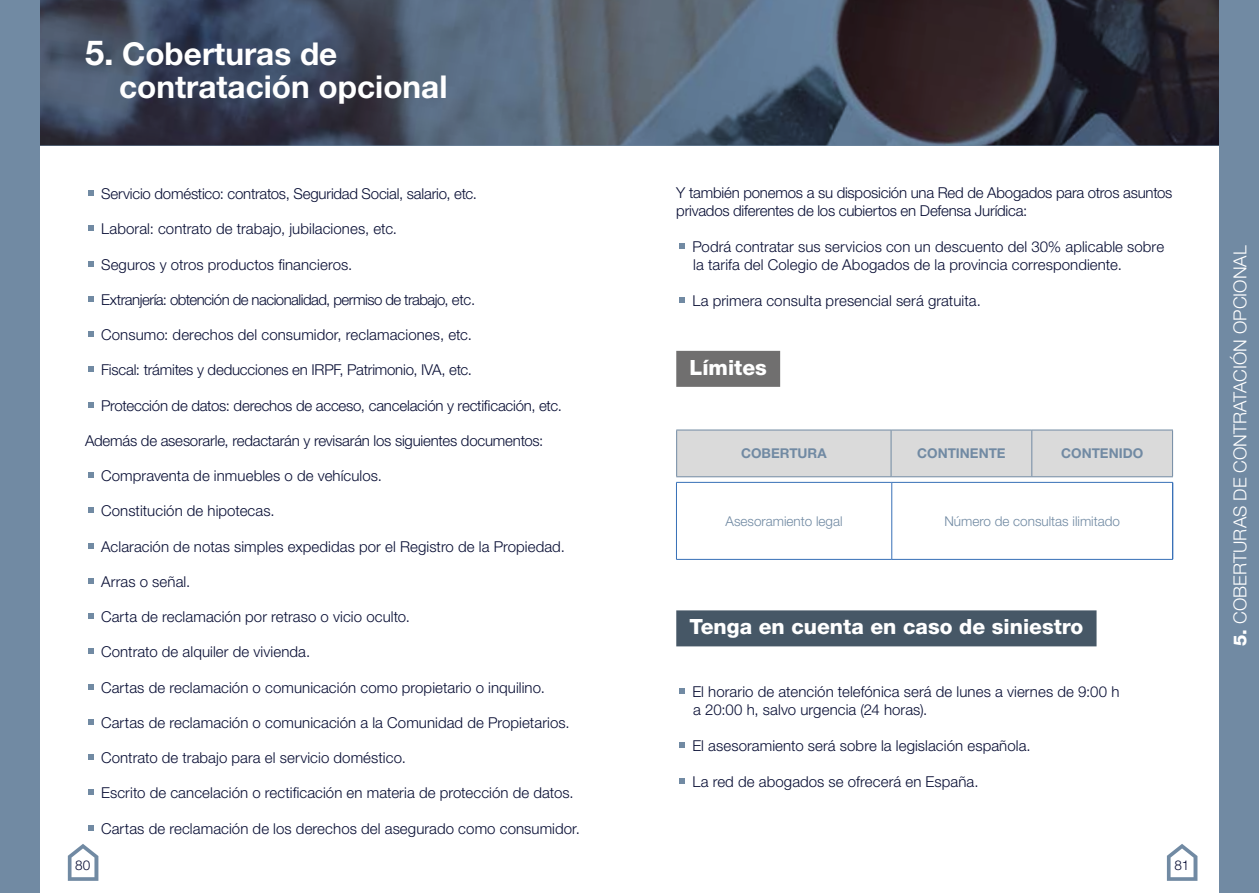
<style>
.page{position:relative;width:1259px;height:893px;background:#fff}
.page>*{position:absolute;margin:0;border:0;box-sizing:border-box;transform-origin:0 0}
.t1{font:700 31.5px/33px "Helvetica Neue LT Std";color:#fff}
.t2{font:800 21px "Helvetica Neue LT Std";color:#fff}
.t3{font:300 18px "Helvetica Neue LT Std";color:#fff}
.t4{font:300 15px/18px "Helvetica Neue LT Std";letter-spacing:.005em;color:#070d33}
.t5{font:300 15px/18px "Helvetica Neue LT Std";letter-spacing:-.015em;color:#070d33}
.t6{font:300 15px "Helvetica Neue LT Std";letter-spacing:-.035em;color:#070d33}
.t7{font:300 13.5px "Helvetica Neue LT Std";color:#718aa3}
.t8{font:700 13.5px "Helvetica Neue LT Std";color:#718aa3}
.t9{font:300 13.5px "Helvetica Neue LT Std";color:#070d33}
.s1{font-size:34.5px}
.s2{font-weight:800}
</style>
<div class="page">
<svg style="left:39px;top:0;width:1180px;height:145px;background:#414959"></svg>
<div style="left:1219px;top:0;width:40px;height:893px;background:#718aa3"></div>
<div style="left:0;top:0;width:39px;height:893px;background:#718aa3"></div>
<div style="left:676px;top:351px;width:104px;height:36px;background:#706f6f"></div>
<div style="left:676px;top:610px;width:420px;height:36px;background:#465766"></div>
<svg style="left:679px;top:243px;width:6px;height:5px"></svg>
<svg style="left:679px;top:297px;width:6px;height:5px"></svg>
<svg style="left:679px;top:689px;width:6px;height:5px"></svg>
<svg style="left:679px;top:743px;width:6px;height:5px"></svg>
<svg style="left:679px;top:779px;width:6px;height:5px"></svg>
<svg style="left:88px;top:190px;width:6px;height:6px"></svg>
<svg style="left:88px;top:226px;width:6px;height:5px"></svg>
<svg style="left:88px;top:261px;width:6px;height:5px"></svg>
<svg style="left:88px;top:296px;width:6px;height:5px"></svg>
<svg style="left:88px;top:331px;width:6px;height:6px"></svg>
<svg style="left:88px;top:367px;width:6px;height:5px"></svg>
<svg style="left:88px;top:402px;width:6px;height:5px"></svg>
<svg style="left:88px;top:472px;width:6px;height:6px"></svg>
<svg style="left:88px;top:508px;width:6px;height:5px"></svg>
<svg style="left:88px;top:543px;width:6px;height:5px"></svg>
<svg style="left:88px;top:578px;width:6px;height:5px"></svg>
<svg style="left:88px;top:613px;width:6px;height:6px"></svg>
<svg style="left:88px;top:649px;width:6px;height:5px"></svg>
<svg style="left:88px;top:684px;width:6px;height:5px"></svg>
<svg style="left:88px;top:719px;width:6px;height:5px"></svg>
<svg style="left:88px;top:754px;width:6px;height:6px"></svg>
<svg style="left:88px;top:790px;width:6px;height:5px"></svg>
<svg style="left:88px;top:825px;width:6px;height:5px"></svg>
<hr style="left:676px;top:483px;width:1px;height:76px;background:#3770b7">
<hr style="left:676px;top:482px;width:215px;height:1px;background:#3770b7">
<hr style="left:676px;top:559px;width:215px;height:1px;background:#3770b7">
<hr style="left:891px;top:483px;width:1px;height:76px;background:#3770b7">
<hr style="left:891px;top:482px;width:281px;height:1px;background:#3770b7">
<hr style="left:1172px;top:483px;width:1px;height:76px;background:#3770b7">
<hr style="left:891px;top:559px;width:281px;height:1px;background:#3770b7">
<div style="left:677px;top:431px;width:495px;height:45px;background:#dadada"></div>
<hr style="left:676px;top:430px;width:1px;height:46px;background:#718aa3">
<hr style="left:676px;top:430px;width:215px;height:1px;background:#718aa3">
<hr style="left:676px;top:476px;width:215px;height:1px;background:#718aa3">
<hr style="left:890px;top:430px;width:1px;height:46px;background:#718aa3">
<hr style="left:891px;top:430px;width:140px;height:1px;background:#718aa3">
<hr style="left:1031px;top:430px;width:142px;height:1px;background:#718aa3">
<hr style="left:1031px;top:430px;width:1px;height:46px;background:#718aa3">
<hr style="left:1172px;top:430px;width:1px;height:46px;background:#718aa3">
<hr style="left:891px;top:476px;width:140px;height:1px;background:#718aa3">
<hr style="left:1031px;top:476px;width:142px;height:1px;background:#718aa3">
<svg style="left:1167px;top:844px;width:30px;height:37px"></svg>
<svg style="left:68px;top:844px;width:30px;height:37px"></svg>
<h1 class="t1" style="left:119px;top:37px;width:330px;text-indent:-34px"><span class="s1">5.</span> Coberturas de contratación opcional</h1>
<p class="t5" style="left:101px;top:184px;width:377px">Servicio doméstico: contratos, Seguridad Social, salario, etc.</p>
<p class="t4" style="left:101px;top:220px;width:297px">Laboral: contrato de trabajo, jubilaciones, etc.</p>
<p class="t4" style="left:101px;top:255px;width:253px">Seguros y otros productos financieros.</p>
<p class="t6" style="left:101px;top:290px;width:376px">Extranjería: obtención de nacionalidad, permiso de trabajo, etc.</p>
<p class="t4" style="left:101px;top:325px;width:372px">Consumo: derechos del consumidor, reclamaciones, etc.</p>
<p class="t5" style="left:101px;top:361px;width:372px">Fiscal: trámites y deducciones en IRPF, Patrimonio, IVA, etc.</p>
<p class="t5" style="left:101px;top:396px;width:462px">Protección de datos: derechos de acceso, cancelación y rectificación, etc.</p>
<p class="t5" style="left:85px;top:431px;width:460px">Además de asesorarle, redactarán y revisarán los siguientes documentos:</p>
<p class="t4" style="left:101px;top:466px;width:282px">Compraventa de inmuebles o de vehículos.</p>
<p class="t4" style="left:101px;top:502px;width:175px">Constitución de hipotecas.</p>
<p class="t4" style="left:101px;top:537px;width:465px">Aclaración de notas simples expedidas por el Registro de la Propiedad.</p>
<p class="t4" style="left:101px;top:572px;width:91px">Arras o señal.</p>
<p class="t4" style="left:101px;top:607px;width:310px">Carta de reclamación por retraso o vicio oculto.</p>
<p class="t4" style="left:101px;top:643px;width:211px">Contrato de alquiler de vivienda.</p>
<p class="t4" style="left:101px;top:678px;width:445px">Cartas de reclamación o comunicación como propietario o inquilino.</p>
<p class="t4" style="left:101px;top:713px;width:470px">Cartas de reclamación o comunicación a la Comunidad de Propietarios.</p>
<p class="t4" style="left:101px;top:748px;width:306px">Contrato de trabajo para el servicio doméstico.</p>
<p class="t4" style="left:101px;top:784px;width:474px">Escrito de cancelación o rectificación en materia de protección de datos.</p>
<p class="t4" style="left:101px;top:819px;width:480px">Cartas de reclamación de los derechos del asegurado como consumidor.</p>
<p class="t5" style="left:676px;top:183px;width:498px">Y también ponemos a su disposición una Red de Abogados para otros asuntos privados diferentes de los cubiertos en Defensa Jurídica:</p>
<p class="t4" style="left:692px;top:237px;width:473px">Podrá contratar sus servicios con un descuento del 30% aplicable sobre la tarifa del Colegio de Abogados de la provincia correspondiente.</p>
<p class="t4" style="left:692px;top:291px;width:290px">La primera consulta presencial será gratuita.</p>
<h2 class="t2" style="left:689px;top:355px;width:79px">Límites</h2>
<p class="t8" style="left:741px;top:445px;width:87px">COBERTURA</p>
<p class="t8" style="left:917px;top:445px;width:90px">CONTINENTE</p>
<p class="t8" style="left:1061px;top:445px;width:83px">CONTENIDO</p>
<p class="t7" style="left:725px;top:513px;width:119px">Asesoramiento legal</p>
<p class="t7" style="left:944px;top:513px;width:177px">Número de consultas ilimitado</p>
<h2 class="t2" style="left:689px;top:614px;width:395px">Tenga en cuenta en caso de siniestro</h2>
<p class="t4" style="left:692px;top:683px;width:428px">El horario de atención telefónica será de lunes a viernes de 9:00 h a 20:00 h, salvo urgencia (24 horas).</p>
<p class="t4" style="left:692px;top:737px;width:340px">El asesoramiento será sobre la legislación española.</p>
<p class="t4" style="left:692px;top:773px;width:288px">La red de abogados se ofrecerá en España.</p>
<p class="t9" style="left:75px;top:857px;width:17px">80</p>
<p class="t9" style="left:1174px;top:856px;width:17px">81</p>
<p class="t3" style="left:1229px;top:646px;width:402px;rotate:-90deg"><span class="s2">5.</span> COBERTURAS DE CONTRATACIÓN OPCIONAL</p>
</div>
